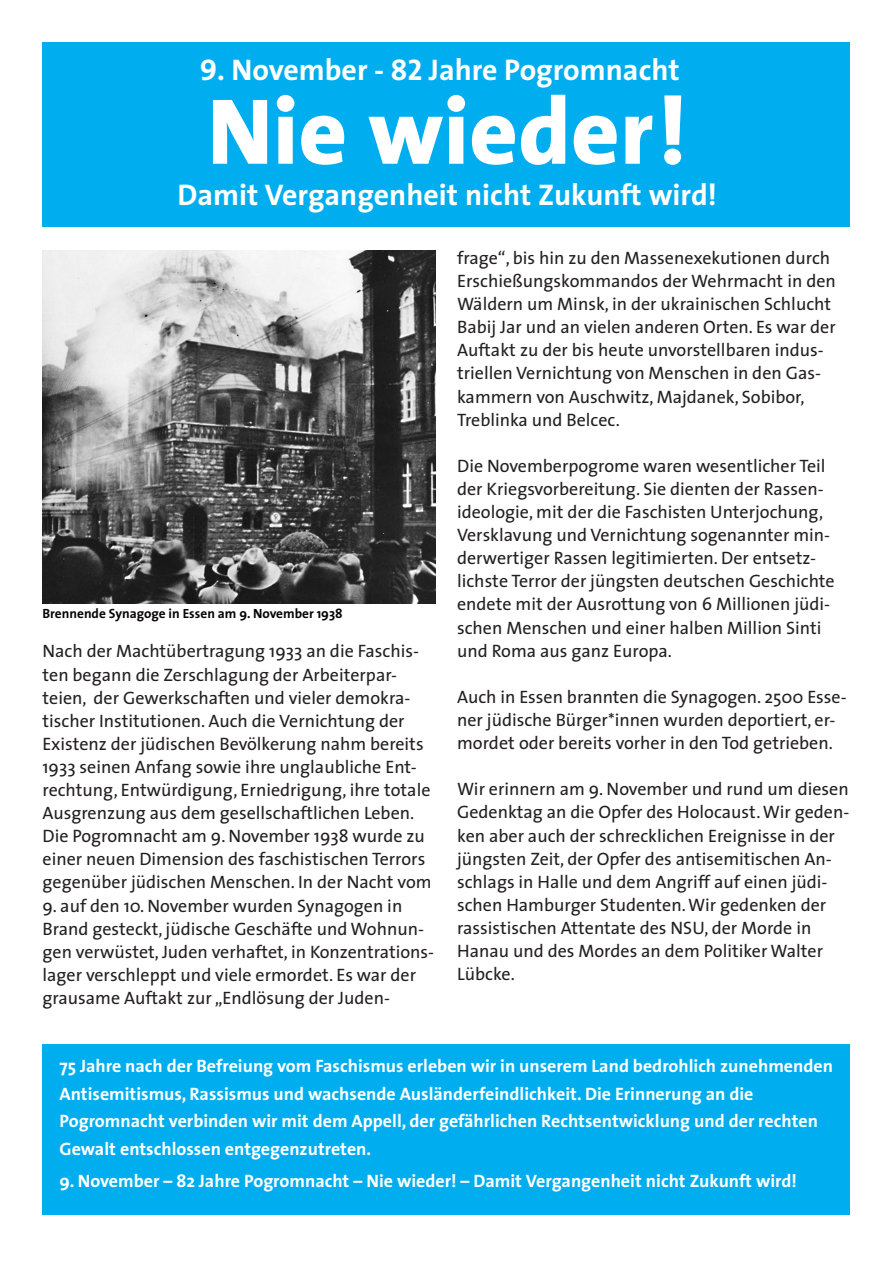
<style>
.page{position:relative;width:893px;height:1263px;background:#fff}
.page>*{position:absolute;margin:0;border:0;box-sizing:border-box;transform-origin:0 0}
.t1{font:800 94.5px "The Sans";color:#fff}
.t2{font:700 30px "The Sans";color:#fff}
.t3{font:18px/23.1px "The Sans";color:#231f20}
.t4{font:700 18px/27.6px "The Sans";color:#fff}
.t5{font:700 13.35px "The Sans";color:#080505}
.s1{font-family:"The Sans Bold Caps";font-weight:400}
</style>
<div class="page">
<img style="left:43px;top:250px;width:393px;height:354px">
<div style="left:43px;top:43px;width:807px;height:184px;background:#00aeef"></div>
<div style="left:43px;top:1044px;width:807px;height:170px;background:#00aeef"></div>
<h2 class="t2" style="left:200px;top:51px;width:481px"><span class="s1">9.</span> November - <span class="s1">82</span> Jahre Pogromnacht</h2>
<h1 class="t1" style="left:207px;top:71px;width:481px">Nie wieder!</h1>
<h2 class="t2" style="left:178px;top:176px;width:541px">Damit Vergangenheit nicht Zukunft wird!</h2>
<p class="t5" style="left:43px;top:605px;width:302px">Brennende Synagoge in Essen am 9. November 1938</p>
<p class="t3" style="left:43px;top:640px;width:391px">Nach der Machtübertragung 1933 an die Faschis&shy;ten begann die Zerschlagung der Arbeiterpar&shy;teien, der Gewerkschaften und vieler demokra&shy;tischer Institutionen. Auch die Vernichtung der Existenz der jüdischen Bevölkerung nahm bereits 1933 seinen Anfang sowie ihre unglaubliche Ent&shy;rechtung, Entwürdigung, Erniedrigung, ihre totale Ausgrenzung aus dem gesellschaftlichen Leben.<br>Die Pogromnacht am 9. November 1938 wurde zu einer neuen Dimension des faschistischen Terrors gegenüber jüdischen Menschen. In der Nacht vom</p>
<p class="t3" style="left:43px;top:894px;width:393px">9. auf den 10. November wurden Synagogen in Brand gesteckt, jüdische Geschäfte und Wohnun&shy;gen verwüstet, Juden verhaftet, in Konzentrations&shy;lager verschleppt und viele ermordet. Es war der grausame Auftakt zur „Endlösung der Juden-</p>
<p class="t3" style="left:457px;top:246px;width:380px">frage“, bis hin zu den Massenexekutionen durch Erschießungskommandos der Wehrmacht in den Wäldern um Minsk, in der ukrainischen Schlucht Babij Jar und an vielen anderen Orten. Es war der Auftakt zu der bis heute unvorstellbaren indus&shy;triellen Vernichtung von Menschen in den Gas&shy;kammern von Auschwitz, Majdanek, Sobibor, Treblinka und Belcec.</p>
<p class="t3" style="left:457px;top:454px;width:379px">Die Novemberpogrome waren wesentlicher Teil der Kriegsvorbereitung. Sie dienten der Rassen&shy;ideologie, mit der die Faschisten Unterjochung, Versklavung und Vernichtung sogenannter min&shy;derwertiger Rassen legitimierten. Der entsetz&shy;lichste Terror der jüngsten deutschen Geschichte endete mit der Ausrottung von 6 Millionen jüdi&shy;schen Menschen und einer halben Million Sinti und Roma aus ganz Europa.</p>
<p class="t3" style="left:457px;top:685px;width:391px">Auch in Essen brannten die Synagogen. 2500 Esse&shy;ner jüdische Bürger*innen wurden deportiert, er&shy;mordet oder bereits vorher in den Tod getrieben.</p>
<p class="t3" style="left:457px;top:778px;width:394px">Wir erinnern am 9. November und rund um diesen Gedenktag an die Opfer des Holocaust. Wir geden&shy;ken aber auch der schrecklichen Ereignisse in der jüngsten Zeit, der Opfer des antisemitischen An&shy;schlags in Halle und dem Angriff auf einen jüdi&shy;schen Hamburger Studenten. Wir gedenken der rassistischen Attentate des NSU, der Morde in Hanau und des Mordes an dem Politiker Walter Lübcke.</p>
<p class="t4" style="left:60px;top:1052px;width:775px">75 Jahre nach der Befreiung vom Faschismus erleben wir in unserem Land bedrohlich zunehmenden Antisemitismus, Rassismus und wachsende Ausländerfeindlichkeit. Die Erinnerung an die Pogromnacht verbinden wir mit dem Appell, der gefährlichen Rechtsentwicklung und der rechten Gewalt entschlossen entgegenzutreten.</p>
<p class="t4" style="left:60px;top:1167px;width:739px">9. November – 82 Jahre Pogromnacht – Nie wieder! – Damit Vergangenheit nicht Zukunft wird!</p>
</div>
